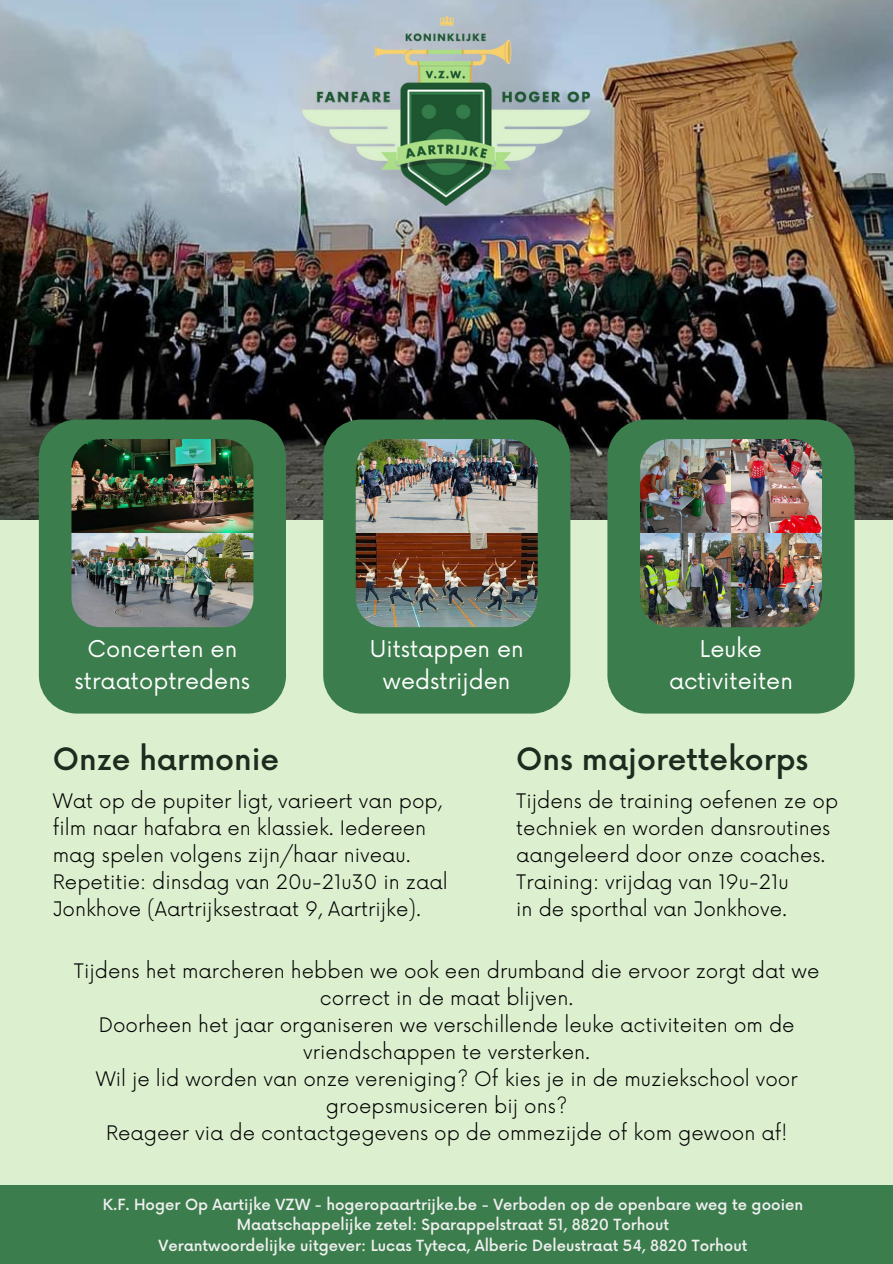
<style>
.page{position:relative;width:893px;height:1264px;background:#fff}
.page>*{position:absolute;margin:0;border:0;box-sizing:border-box;transform-origin:0 0}
.t1{font:500 30px "Now";color:#1e2b1f}
.t2{font:22.5px/31.5px "Now";color:#fff;text-align:center}
.t3{font:300 19.5px/27px "Now";color:#000}
.t4{font:500 15px "Now";color:#efefef}
</style>
<div class="page">
<div style="left:0;top:0;width:892px;height:1263px;background:#dcf0cf"></div>
<img style="left:0;top:0;width:892px;height:519px">
<div style="left:323px;top:419px;width:247px;height:294px;background:#3b7d4c;border-radius:38px"></div>
<div style="left:607px;top:419px;width:247px;height:294px;background:#3b7d4c;border-radius:38px"></div>
<div style="left:39px;top:419px;width:247px;height:294px;background:#3b7d4c;border-radius:38px"></div>
<div style="left:0;top:1185px;width:892px;height:78px;background:#3b7d4c"></div>
<img style="left:302px;top:15px;width:289px;height:190px">
<img style="left:355px;top:439px;width:183px;height:189px">
<img style="left:71px;top:439px;width:183px;height:189px">
<img style="left:640px;top:439px;width:182px;height:189px">
<p class="t2" style="left:75px;top:634px;width:177px">Concerten en straatoptredens</p>
<h2 class="t1" style="left:53px;top:743px;width:228px">Onze harmonie</h2>
<p class="t2" style="left:370px;top:634px;width:155px">Uitstappen en wedstrijden</p>
<h2 class="t2" style="left:669px;top:634px;width:125px">Leuke activiteiten</h2>
<h1 class="t1" style="left:516px;top:743px;width:293px">Ons majorettekorps</h1>
<h1 class="t3" style="left:53px;top:788px;width:396px">Wat op de pupiter ligt, varieert van pop, film naar hafabra en klassiek. Iedereen mag spelen volgens zijn/haar niveau.<br>Repetitie: dinsdag van 20u-21u30 in zaal Jonkhove (Aartrijksestraat 9, Aartrijke).</h1>
<h3 class="t3" style="left:516px;top:788px;width:323px">Tijdens de training oefenen ze op techniek en worden dansroutines aangeleerd door onze coaches.<br>Training: vrijdag van 19u-21u<br>in de sporthal van Jonkhove.</h3>
<h3 class="t3" style="left:74px;top:958px;width:746px;text-align:center">Tijdens het marcheren hebben we ook een drumband die ervoor zorgt dat we correct in de maat blijven.<br>Doorheen het jaar organiseren we verschillende leuke activiteiten om de vriendschappen te versterken.<br>Wil je lid worden van onze vereniging? Of kies je in de muziekschool voor groepsmusiceren bij ons?<br>Reageer via de contactgegevens op de ommezijde of kom gewoon af!</h3>
<p class="t4" style="left:103px;top:1196px;width:702px">K.F. Hoger Op Aartijke VZW - hogeropaartrijke.be - Verboden op de openbare weg te gooien</p>
<p class="t4" style="left:237px;top:1216px;width:434px">Maatschappelijke zetel: Sparappelstraat 51, 8820 Torhout</p>
<p class="t4" style="left:158px;top:1236px;width:590px">Verantwoordelijke uitgever: Lucas Tyteca, Alberic Deleustraat 54, 8820 Torhout</p>
</div>
